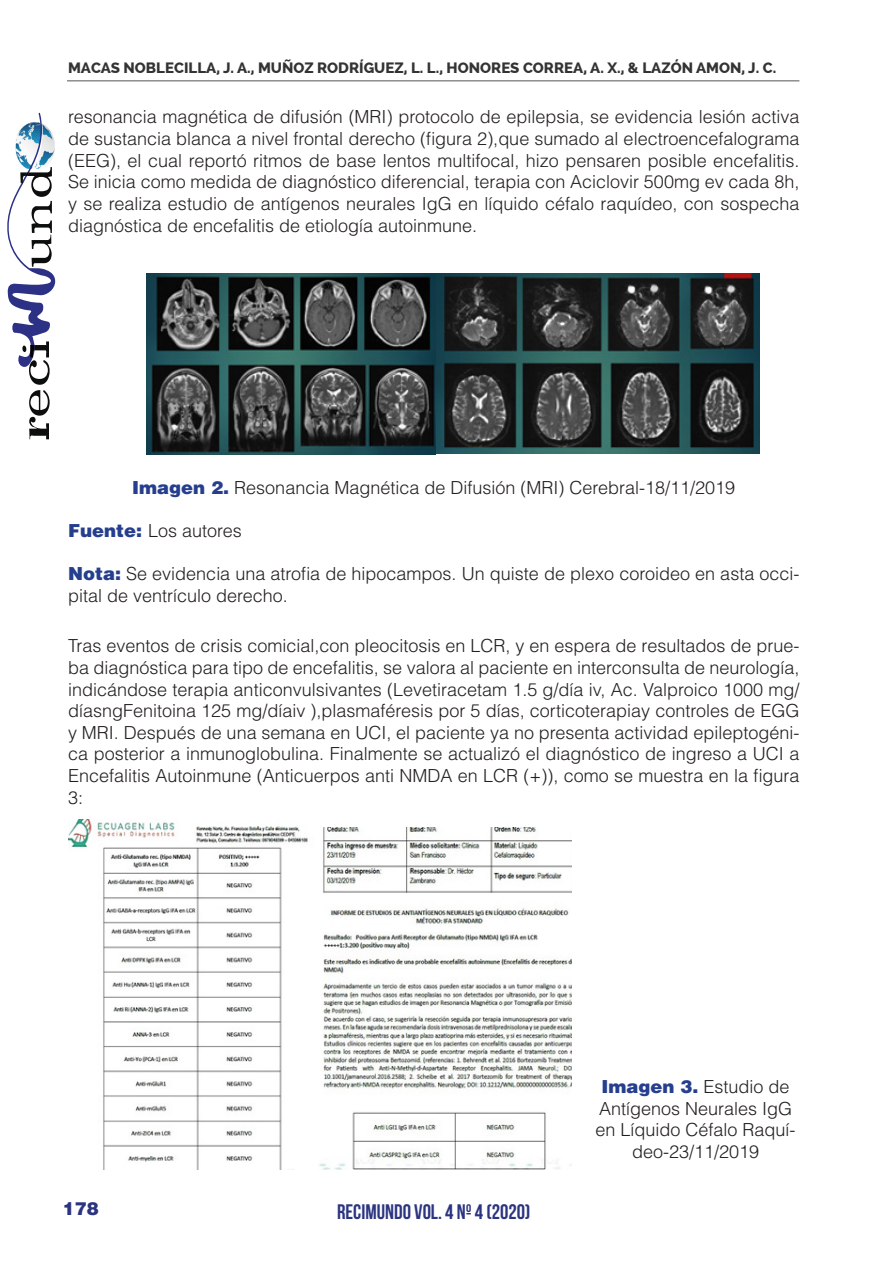
<style>
.page{position:relative;width:893px;height:1263px;background:#fff}
.page>*{position:absolute;margin:0;border:0;box-sizing:border-box;transform-origin:0 0}
.t1{font:21px "Bebas Neue";color:#2b3481}
.t2{font:300 18px/21.6px "Helvetica LT Std";color:#231f20;text-align:justify}
.t3{font:900 18px "Helvetica LT Std";color:#2b3481}
.t4{font:800 15px "Raleway";color:#333}
.s1{font-weight:900;color:#253f8e}
</style>
<div class="page">
<hr style="left:67px;top:80px;width:732px;height:1px;background:#545557">
<svg style="left:7px;top:113px;width:48px;height:326px"></svg>
<img style="left:146px;top:274px;width:614px;height:180px">
<img style="left:69px;top:820px;width:239px;height:349px">
<img style="left:319px;top:827px;width:253px;height:342px">
<p class="t4" style="left:68px;top:60px;width:710px">MACAS NOBLECILLA, J. A., MUÑOZ RODRÍGUEZ, L. L., HONORES CORREA, A. X., &amp; LAZÓN AMON, J. C.</p>
<p class="t2" style="left:68px;top:106px;width:733px">resonancia magnética de difusión (MRI) protocolo de epilepsia, se evidencia lesión activa de sustancia blanca a nivel frontal derecho (figura 2),que sumado al electroencefalograma (EEG), el cual reportó ritmos de base lentos multifocal, hizo pensaren posible encefalitis.<br>Se inicia como medida de diagnóstico diferencial, terapia con Aciclovir 500mg ev cada 8h, y se realiza estudio de antígenos neurales IgG en líquido céfalo raquídeo, con sospecha diagnóstica de encefalitis de etiología autoinmune.</p>
<p class="t2" style="left:132px;top:477px;width:604px"><span class="s1">Imagen 2.</span> Resonancia Magnética de Difusión (MRI) Cerebral-18/11/2019</p>
<p class="t2" style="left:68px;top:520px;width:175px"><span class="s1">Fuente:</span> Los autores</p>
<p class="t2" style="left:68px;top:563px;width:733px"><span class="s1">Nota:</span> Se evidencia una atrofia de hipocampos. Un quiste de plexo coroideo en asta occi&shy;pital de ventrículo derecho.</p>
<p class="t2" style="left:68px;top:635px;width:733px">Tras eventos de crisis comicial,con pleocitosis en LCR, y en espera de resultados de prue&shy;ba diagnóstica para tipo de encefalitis, se valora al paciente en interconsulta de neurología, indicándose terapia anticonvulsivantes (Levetiracetam 1.5 g/día iv, Ac. Valproico 1000 mg/ díasngFenitoina 125 mg/díaiv ),plasmaféresis por 5 días, corticoterapiay controles de EGG y MRI. Después de una semana en UCI, el paciente ya no presenta actividad epileptogéni&shy;ca posterior a inmunoglobulina. Finalmente se actualizó el diagnóstico de ingreso a UCI a Encefalitis Autoinmune (Anticuerpos anti NMDA en LCR (+)), como se muestra en la figura 3:</p>
<p class="t3" style="left:63px;top:1197px;width:38px">178</p>
<p class="t1" style="left:337px;top:1200px;width:195px">RECIMUNDO VOL. 4 Nº 4 (2020)</p>
<p class="t2" style="left:595px;top:1076px;width:202px;text-align:center"><span class="s1">Imagen 3.</span> Estudio de<br>Antígenos Neurales IgG en Líquido Céfalo Raquí&shy;deo-23/11/2019</p>
</div>
